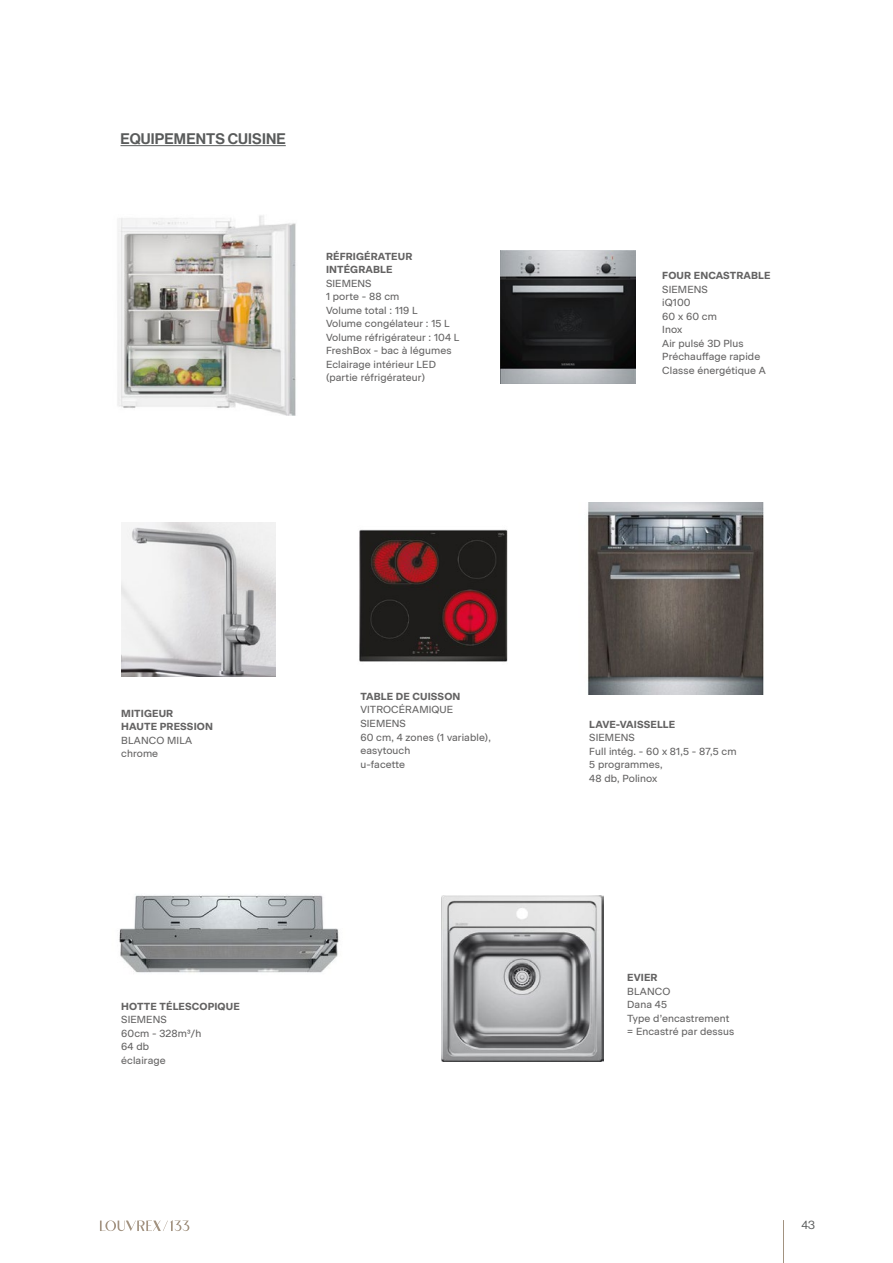
<style>
.page{position:relative;width:893px;height:1263px;background:#fff}
.page>*{position:absolute;margin:0;border:0;box-sizing:border-box;transform-origin:0 0}
.t1{font:15px "N Haas Grotesk DS Pro 65 Md";letter-spacing:.01em;color:#595b5b}
.t2{font:12px "N Haas Grotesk DS Pro 55 Rg";color:#595b5b}
.t3{font:10.2px/13.5px "Beausite Classic";letter-spacing:.01em;color:#646363}
.t4{font:700 10.2px/13.5px "Beausite Classic";letter-spacing:.01em;color:#646363}
</style>
<div class="page">
<svg style="left:100px;top:1220px;width:89px;height:11px"></svg>
<hr style="left:100px;top:1202px;width:715px;height:1px;background:#a29280">
<hr style="left:783px;top:1220px;width:1px;height:43px;background:#a29280">
<img style="left:117px;top:215px;width:179px;height:201px">
<img style="left:119px;top:895px;width:220px;height:78px">
<img style="left:442px;top:895px;width:161px;height:167px">
<hr style="left:120px;top:145px;width:166px;height:1px;background:#595b5b">
<img style="left:121px;top:522px;width:155px;height:154px">
<img style="left:588px;top:502px;width:176px;height:192px">
<img style="left:359px;top:529px;width:149px;height:133px">
<img style="left:500px;top:250px;width:135px;height:134px">
<h1 class="t1" style="left:120px;top:130px;width:167px">EQUIPEMENTS CUISINE</h1>
<p class="t4" style="left:326px;top:249px;width:88px">RÉFRIGÉRATEUR<br>INTÉGRABLE</p>
<p class="t3" style="left:326px;top:276px;width:135px">SIEMENS<br>1 porte - 88 cm<br>Volume total : 119 L<br>Volume congélateur : 15 L<br>Volume réfrigérateur : 104 L<br>FreshBox - bac à légumes<br>Eclairage intérieur LED (partie réfrigérateur)</p>
<p class="t4" style="left:662px;top:268px;width:110px">FOUR ENCASTRABLE</p>
<p class="t3" style="left:662px;top:281px;width:105px">SIEMENS<br>iQ100<br>60 x 60 cm<br>Inox<br>Air pulsé 3D Plus<br>Préchauffage rapide<br>Classe énergétique A</p>
<p class="t4" style="left:121px;top:706px;width:93px">MITIGEUR<br>HAUTE PRESSION</p>
<p class="t3" style="left:121px;top:733px;width:73px">BLANCO MILA chrome</p>
<p class="t4" style="left:121px;top:999px;width:120px">HOTTE TÉLESCOPIQUE</p>
<p class="t3" style="left:121px;top:1012px;width:82px">SIEMENS<br>60cm - 328m³/h<br>64 db<br>éclairage</p>
<p class="t4" style="left:360px;top:689px;width:102px">TABLE DE CUISSON</p>
<p class="t3" style="left:360px;top:702px;width:132px">VITROCÉRAMIQUE<br>SIEMENS<br>60 cm, 4 zones (1 variable), easytouch<br>u-facette</p>
<p class="t4" style="left:589px;top:716px;width:88px">LAVE-VAISSELLE</p>
<p class="t3" style="left:589px;top:730px;width:149px">SIEMENS<br>Full intég. - 60 x 81,5 - 87,5 cm<br>5 programmes,<br>48 db, Polinox</p>
<p class="t4" style="left:627px;top:970px;width:32px">EVIER</p>
<p class="t3" style="left:627px;top:983px;width:108px">BLANCO<br>Dana 45<br>Type d’encastrement = Encastré par dessus</p>
<p class="t2" style="left:801px;top:1218px;width:15px">43</p>
</div>
